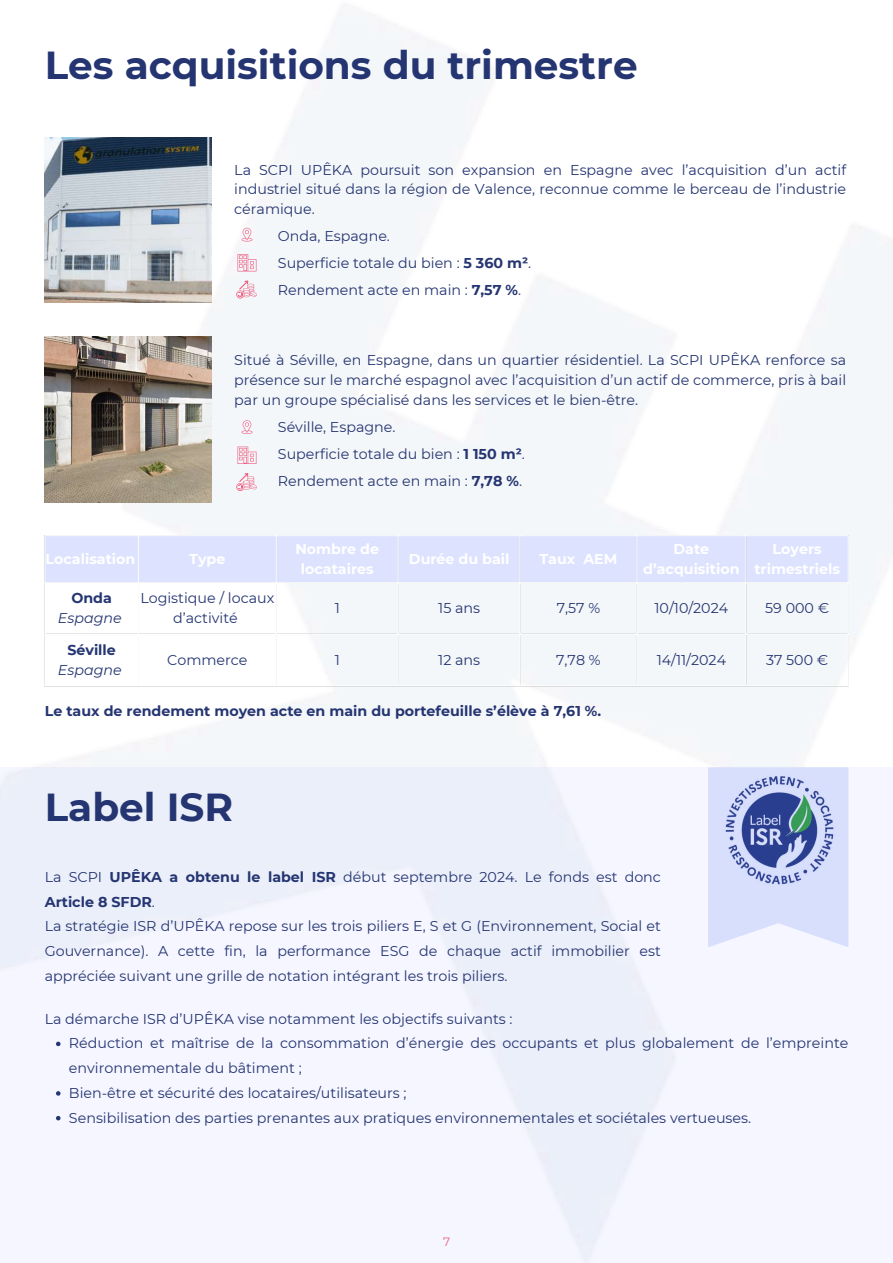
<style>
.page{position:relative;width:893px;height:1263px;background:#fff}
.page>*{position:absolute;margin:0;border:0;box-sizing:border-box;transform-origin:0 0}
.t1{font:700 39px "Montserrat";color:#253572}
.t2{font:14.25px/24.8px "Montserrat";color:#253572}
.t3{font:700 14.25px/19.6px "Montserrat";color:#fff;text-align:center}
.t4{font:700 14.25px "Montserrat";color:#253572}
.t5{font:italic 14.25px "Montserrat";color:#253572}
.t6{font:12px "Montserrat";color:#ec6083}
.s1{font-weight:700}
</style>
<div class="page">
<img style="left:42px;top:4px;width:851px;height:763px">
<div style="left:0;top:767px;width:893px;height:496px;background:#f5f6ff"></div>
<img style="left:45px;top:137px;width:167px;height:166px">
<svg style="left:708px;top:767px;width:140px;height:180px;background:#dce2fc"></svg>
<img style="left:708px;top:767px;width:140px;height:127px;border-radius:50%">
<svg style="left:237px;top:277px;width:20px;height:21px"></svg>
<svg style="left:241px;top:228px;width:11px;height:13px"></svg>
<svg style="left:237px;top:254px;width:19px;height:17px"></svg>
<img style="left:45px;top:337px;width:167px;height:165px">
<svg style="left:237px;top:470px;width:20px;height:20px"></svg>
<svg style="left:241px;top:420px;width:11px;height:14px"></svg>
<svg style="left:237px;top:447px;width:19px;height:17px"></svg>
<div style="left:46px;top:536px;width:802px;height:46px;background:#dde3ff"></div>
<hr style="left:45px;top:536px;width:1px;height:150px;background:#fff">
<hr style="left:138px;top:536px;width:1px;height:150px;background:#fff">
<hr style="left:276px;top:536px;width:1px;height:150px;background:#fff">
<hr style="left:398px;top:536px;width:1px;height:150px;background:#fff">
<hr style="left:520px;top:536px;width:1px;height:150px;background:#fff">
<hr style="left:636px;top:536px;width:1px;height:150px;background:#fff">
<hr style="left:746px;top:536px;width:1px;height:150px;background:#fff">
<hr style="left:848px;top:536px;width:1px;height:150px;background:#fff">
<hr style="left:45px;top:535px;width:803px;height:1px;background:#fff">
<hr style="left:45px;top:582px;width:803px;height:1px;background:#fff">
<hr style="left:45px;top:634px;width:803px;height:1px;background:#fff">
<hr style="left:45px;top:686px;width:803px;height:1px;background:#fff">
<svg style="left:56px;top:1042px;width:4px;height:4px"></svg>
<svg style="left:56px;top:1091px;width:4px;height:5px"></svg>
<svg style="left:56px;top:1116px;width:4px;height:4px"></svg>
<h1 class="t1" style="left:45px;top:41px;width:594px">Les acquisitions du trimestre</h1>
<p class="t2" style="left:234px;top:160px;width:613px;line-height:19.6px;text-align:justify">La SCPI UPÊKA poursuit son expansion en Espagne avec l’acquisition d’un actif industriel situé dans la région de Valence, reconnue comme le berceau de l’industrie céramique.</p>
<p class="t2" style="left:278px;top:223px;width:255px;line-height:27px">Onda, Espagne.<br>Superficie totale du bien : <span class="s1">5 360 m²</span>.<br>Rendement acte en main : <span class="s1">7,57 %</span>.</p>
<p class="t2" style="left:234px;top:350px;width:613px;line-height:19.6px;text-align:justify">Situé à Séville, en Espagne, dans un quartier résidentiel. La SCPI UPÊKA renforce sa présence sur le marché espagnol avec l’acquisition d’un actif de commerce, pris à bail par un groupe spécialisé dans les services et le bien-être.</p>
<p class="t2" style="left:278px;top:413px;width:248px;line-height:27px">Séville, Espagne.<br>Superficie totale du bien : <span class="s1">1 150 m²</span>.<br>Rendement acte en main : <span class="s1">7,78 %</span>.</p>
<p class="t3" style="left:46px;top:549px;width:91px">Localisation</p>
<p class="t3" style="left:189px;top:549px;width:38px">Type</p>
<p class="t3" style="left:295px;top:539px;width:85px">Nombre de locataires</p>
<p class="t3" style="left:409px;top:549px;width:102px">Durée du bail</p>
<p class="t3" style="left:539px;top:549px;width:80px">Taux AEM</p>
<p class="t3" style="left:643px;top:539px;width:98px">Date d’acquisition</p>
<p class="t3" style="left:754px;top:539px;width:87px">Loyers trimestriels</p>
<p class="t4" style="left:71px;top:589px;width:42px">Onda</p>
<p class="t5" style="left:58px;top:609px;width:65px">Espagne</p>
<p class="t2" style="left:140px;top:588px;width:135px;line-height:19.6px;text-align:center">Logistique / locaux d’activité</p>
<p class="t2" style="left:335px;top:596px;width:7px">1</p>
<p class="t2" style="left:438px;top:596px;width:43px">15 ans</p>
<p class="t2" style="left:557px;top:596px;width:45px">7,57 %</p>
<p class="t2" style="left:654px;top:596px;width:75px">10/10/2024</p>
<p class="t2" style="left:765px;top:596px;width:65px">59 000 €</p>
<p class="t4" style="left:67px;top:641px;width:50px">Séville</p>
<p class="t5" style="left:58px;top:661px;width:65px">Espagne</p>
<p class="t2" style="left:167px;top:647px;width:82px">Commerce</p>
<p class="t2" style="left:335px;top:647px;width:7px">1</p>
<p class="t2" style="left:438px;top:647px;width:43px">12 ans</p>
<p class="t2" style="left:556px;top:647px;width:46px">7,78 %</p>
<p class="t2" style="left:656px;top:647px;width:71px">14/11/2024</p>
<p class="t2" style="left:766px;top:647px;width:64px">37 500 €</p>
<p class="t4" style="left:45px;top:702px;width:558px">Le taux de rendement moyen acte en main du portefeuille s’élève à 7,61 %.</p>
<h1 class="t1" style="left:45px;top:783px;width:190px">Label ISR</h1>
<p class="t2" style="left:45px;top:864px;width:617px">La SCPI <span class="s1">UPÊKA a obtenu le label ISR</span> début septembre 2024. Le fonds est donc <span class="s1">Article 8 SFDR</span>.<br>La stratégie ISR d’UPÊKA repose sur les trois piliers E, S et G (Environnement, Social et Gouvernance). A cette fin, la performance ESG de chaque actif immobilier est appréciée suivant une grille de notation intégrant les trois piliers.</p>
<p class="t2" style="left:69px;top:1006px;width:781px;text-indent:-24px">La démarche ISR d’UPÊKA vise notamment les objectifs suivants :<br>Réduction et maîtrise de la consommation d’énergie des occupants et plus globalement de l’empreinte environnementale du bâtiment ;<br>Bien-être et sécurité des locataires/utilisateurs ;<br>Sensibilisation des parties prenantes aux pratiques environnementales et sociétales vertueuses.</p>
<p class="t6" style="left:443px;top:1234px;width:9px">7</p>
</div>
